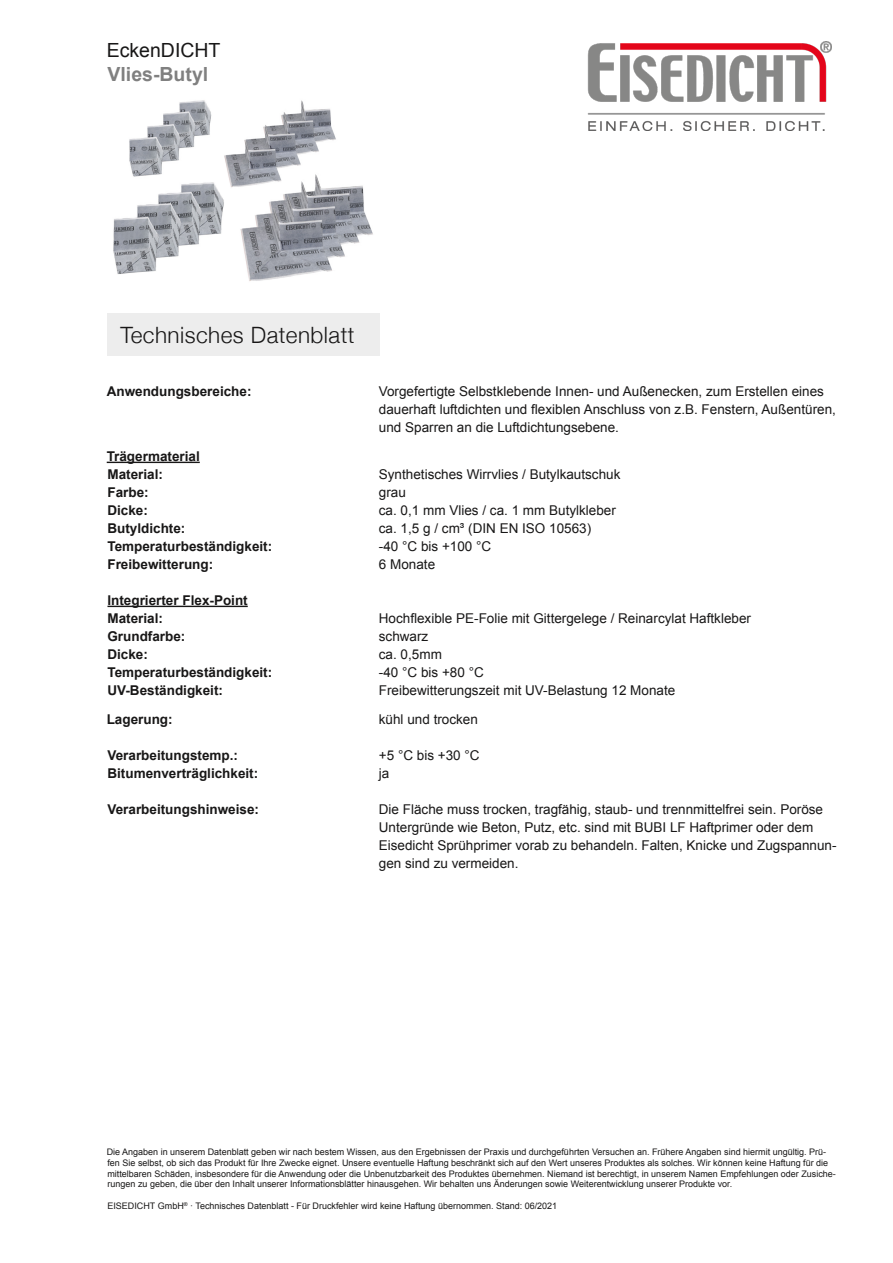
<style>
.page{position:relative;width:893px;height:1263px;background:#fff}
.page>*{position:absolute;margin:0;border:0;box-sizing:border-box;transform-origin:0 0}
.t1{font:300 22.5px "Helvetica Neue";letter-spacing:.02em;color:#181717}
.t2{font:700 19.5px/23.4px "Arial";color:#808080}
.t3{font:13.5px/18px "Arial";color:#181717}
.t4{font:700 13.5px/18px "Arial";color:#181717}
.t5{font:9px/10.8px "Arial";color:#181717}
.s1{font-weight:400;color:#181717}
</style>
<div class="page">
<img style="left:129px;top:100px;width:83px;height:77px">
<img style="left:113px;top:182px;width:111px;height:92px">
<img style="left:223px;top:100px;width:113px;height:89px">
<img style="left:239px;top:172px;width:134px;height:109px">
<img style="left:587px;top:42px;width:244px;height:89px">
<div style="left:107px;top:313px;width:272px;height:42px;background:#ededed"></div>
<hr style="left:107px;top:462px;width:93px;height:1px;background:#181717">
<hr style="left:107px;top:606px;width:141px;height:1px;background:#181717">
<p class="t2" style="left:107px;top:39px;width:115px"><span class="s1">EckenDICHT<br></span>Vlies-Butyl</p>
<p class="t1" style="left:120px;top:317px;width:236px">Technisches Datenblatt</p>
<p class="t4" style="left:107px;top:382px;width:146px">Anwendungsbereiche:</p>
<p class="t3" style="left:379px;top:382px;width:459px">Vorgefertigte Selbstklebende Innen- und Außenecken, zum Erstellen eines dauerhaft luftdichten und flexiblen Anschluss von z.B. Fenstern, Außentüren, und Sparren an die Luftdichtungsebene.</p>
<p class="t4" style="left:107px;top:448px;width:95px">Trägermaterial<br>Material:</p>
<p class="t3" style="left:379px;top:465px;width:243px">Synthetisches Wirrvlies / Butylkautschuk</p>
<p class="t4" style="left:107px;top:484px;width:43px">Farbe:</p>
<p class="t3" style="left:379px;top:483px;width:29px">grau</p>
<p class="t4" style="left:107px;top:502px;width:42px">Dicke:</p>
<p class="t3" style="left:379px;top:501px;width:239px">ca. 0,1 mm Vlies / ca. 1 mm Butylkleber</p>
<p class="t4" style="left:107px;top:520px;width:80px">Butyldichte:</p>
<p class="t3" style="left:379px;top:519px;width:214px">ca. 1,5 g / cm³ (DIN EN ISO 10563)</p>
<p class="t4" style="left:107px;top:538px;width:166px">Temperaturbeständigkeit:</p>
<p class="t3" style="left:379px;top:537px;width:114px">-40 °C bis +100 °C</p>
<p class="t4" style="left:107px;top:556px;width:107px">Freibewitterung:</p>
<p class="t3" style="left:379px;top:555px;width:58px">6 Monate</p>
<p class="t4" style="left:107px;top:592px;width:142px">Integrierter Flex-Point<br>Material:</p>
<p class="t3" style="left:379px;top:609px;width:374px">Hochflexible PE-Folie mit Gittergelege / Reinarcylat Haftkleber</p>
<p class="t4" style="left:107px;top:628px;width:80px">Grundfarbe:</p>
<p class="t3" style="left:379px;top:627px;width:51px">schwarz</p>
<p class="t4" style="left:107px;top:646px;width:42px">Dicke:</p>
<p class="t3" style="left:379px;top:645px;width:65px">ca. 0,5mm</p>
<p class="t4" style="left:107px;top:664px;width:166px">Temperaturbeständigkeit:</p>
<p class="t3" style="left:379px;top:663px;width:106px">-40 °C bis +80 °C</p>
<p class="t4" style="left:107px;top:682px;width:117px">UV-Beständigkeit:</p>
<p class="t3" style="left:379px;top:681px;width:298px">Freibewitterungszeit mit UV-Belastung 12 Monate</p>
<p class="t4" style="left:107px;top:711px;width:68px">Lagerung:</p>
<p class="t3" style="left:379px;top:711px;width:101px">kühl und trocken</p>
<p class="t4" style="left:107px;top:747px;width:132px">Verarbeitungstemp.:</p>
<p class="t3" style="left:379px;top:747px;width:102px">+5 °C bis +30 °C</p>
<p class="t4" style="left:107px;top:765px;width:152px">Bitumenverträglichkeit:</p>
<p class="t3" style="left:379px;top:765px;width:12px">ja</p>
<p class="t4" style="left:107px;top:801px;width:153px">Verarbeitungshinweise:</p>
<p class="t3" style="left:379px;top:801px;width:459px">Die Fläche muss trocken, tragfähig, staub- und trennmittelfrei sein. Poröse Untergründe wie Beton, Putz, etc. sind mit BUBI LF Haftprimer oder dem Eisedicht Sprühprimer vorab zu behandeln. Falten, Knicke und Zugspannun&shy;gen sind zu vermeiden.</p>
<p class="t5" style="left:107px;top:1146px;width:731px">Die Angaben in unserem Datenblatt geben wir nach bestem Wissen, aus den Ergebnissen der Praxis und durchgeführten Versuchen an. Frühere Angaben sind hiermit ungültig. Prü&shy;fen Sie selbst, ob sich das Produkt für Ihre Zwecke eignet. Unsere eventuelle Haftung beschränkt sich auf den Wert unseres Produktes als solches. Wir können keine Haftung für die mittelbaren Schäden, insbesondere für die Anwendung oder die Unbenutzbarkeit des Produktes übernehmen. Niemand ist berechtigt, in unserem Namen Empfehlungen oder Zusiche&shy;rungen zu geben, die über den Inhalt unserer Informationsblätter hinausgehen. Wir behalten uns Änderungen sowie Weiterentwicklung unserer Produkte vor.</p>
<p class="t5" style="left:107px;top:1200px;width:451px">EISEDICHT GmbH<sup>®</sup> · Technisches Datenblatt - Für Druckfehler wird keine Haftung übernommen. Stand: 06/2021</p>
</div>
